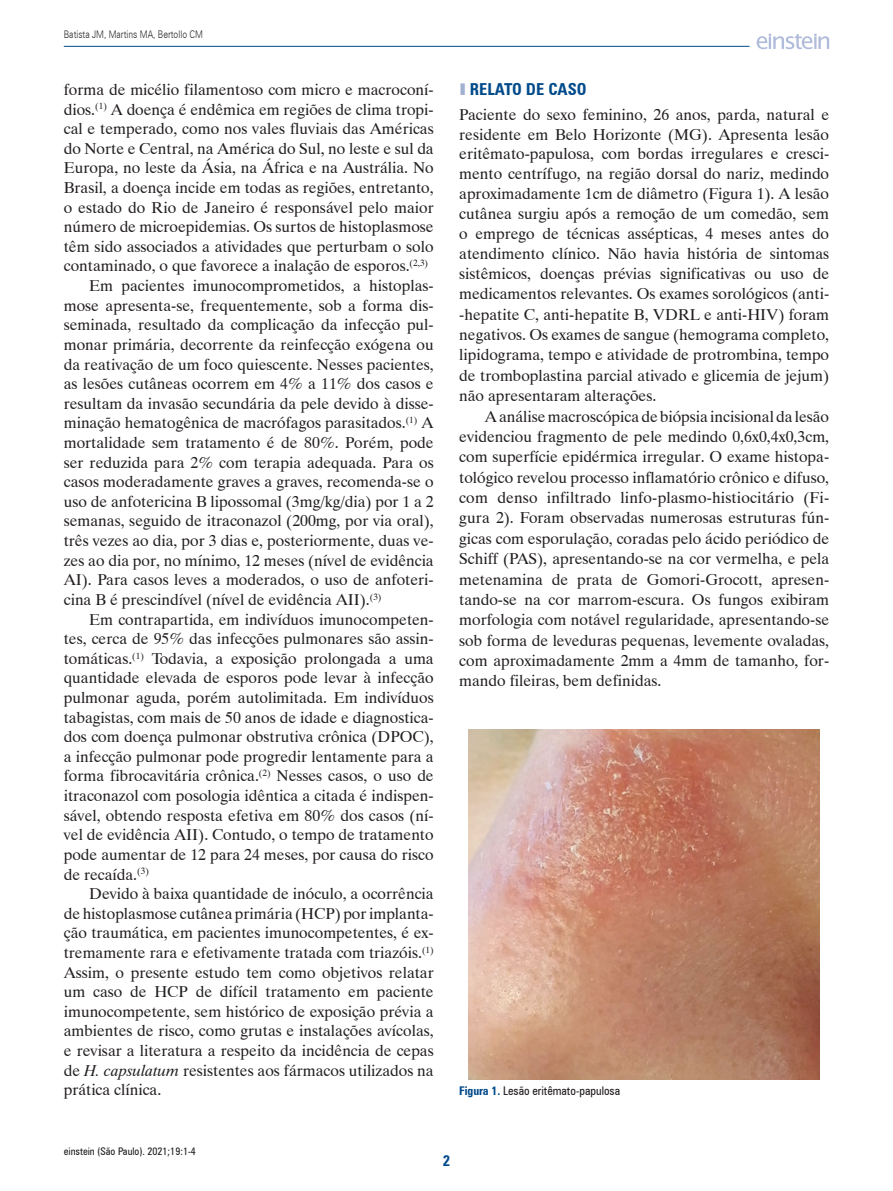
<style>
.page{position:relative;width:893px;height:1191px;background:#fff}
.page>*{position:absolute;margin:0;border:0;box-sizing:border-box;transform-origin:0 0}
.t1{font:700 condensed 16.5px "Zurich BT";color:#004a8b}
.t2{font:15.75px/20.1px "Dutch 801 BT";color:#231f20;text-align:justify}
.t3{font:700 condensed 15px "Zurich BT";color:#004a8b}
.t4{font:condensed 12px "Zurich BT";color:#231f20}
.t5{font:300 10.5px "Zurich BT";color:#231f20;scale:.8 1}
.t6{font:condensed 10.5px "Zurich BT";color:#231f20}
.s1{font-style:italic}
.s2{color:#a2b0d2}
.s3{font-weight:700;color:#004a8b}
</style>
<div class="page">
<svg style="left:757px;top:34px;width:72px;height:15px"></svg>
<hr style="left:64px;top:46px;width:685px;height:1px;background:#004a8b">
<img style="left:468px;top:729px;width:352px;height:350px">
<p class="t5" style="left:64px;top:28px;width:175px">Batista JM, Martins MA, Bertollo CM</p>
<p class="t2" style="left:64px;top:79px;width:371px">forma de micélio filamentoso com micro e macroconí-</p>
<p class="t2" style="left:64px;top:99px;width:371px">dios.<sup>(1)</sup> A doença é endêmica em regiões de clima tropi-</p>
<p class="t2" style="left:64px;top:118px;width:371px">cal e temperado, como nos vales fluviais das Américas</p>
<p class="t2" style="left:64px;top:138px;width:371px">do Norte e Central, na América do Sul, no leste e sul da</p>
<p class="t2" style="left:64px;top:158px;width:371px">Europa, no leste da Ásia, na África e na Austrália. No</p>
<p class="t2" style="left:64px;top:177px;width:371px">Brasil, a doença incide em todas as regiões, entretanto,</p>
<p class="t2" style="left:64px;top:197px;width:371px">o estado do Rio de Janeiro é responsável pelo maior</p>
<p class="t2" style="left:64px;top:217px;width:371px">número de microepidemias. Os surtos de histoplasmose</p>
<p class="t2" style="left:64px;top:236px;width:371px">têm sido associados a atividades que perturbam o solo</p>
<p class="t2" style="left:64px;top:256px;width:366px">contaminado, o que favorece a inalação de esporos.<sup>(2,3)</sup></p>
<p class="t2" style="left:89px;top:275px;width:346px">Em pacientes imunocomprometidos, a histoplas-</p>
<p class="t2" style="left:64px;top:295px;width:371px">mose apresenta-se, frequentemente, sob a forma dis-</p>
<p class="t2" style="left:64px;top:315px;width:371px">seminada, resultado da complicação da infecção pul-</p>
<p class="t2" style="left:64px;top:334px;width:371px">monar primária, decorrente da reinfecção exógena ou</p>
<p class="t2" style="left:64px;top:354px;width:371px">da reativação de um foco quiescente. Nesses pacientes,</p>
<p class="t2" style="left:64px;top:373px;width:371px">as lesões cutâneas ocorrem em 4% a 11% dos casos e</p>
<p class="t2" style="left:64px;top:393px;width:371px">resultam da invasão secundária da pele devido à disse-</p>
<p class="t2" style="left:64px;top:413px;width:371px">minação hematogênica de macrófagos parasitados.<sup>(1)</sup> A</p>
<p class="t2" style="left:64px;top:432px;width:371px">mortalidade sem tratamento é de 80%. Porém, pode</p>
<p class="t2" style="left:64px;top:452px;width:371px">ser reduzida para 2% com terapia adequada. Para os</p>
<p class="t2" style="left:64px;top:471px;width:371px">casos moderadamente graves a graves, recomenda-se o</p>
<p class="t2" style="left:64px;top:491px;width:371px">uso de anfotericina B lipossomal (3mg/kg/dia) por 1 a 2</p>
<p class="t2" style="left:64px;top:511px;width:371px">semanas, seguido de itraconazol (200mg, por via oral),</p>
<p class="t2" style="left:64px;top:530px;width:371px">três vezes ao dia, por 3 dias e, posteriormente, duas ve-</p>
<p class="t2" style="left:64px;top:550px;width:371px">zes ao dia por, no mínimo, 12 meses (nível de evidência</p>
<p class="t2" style="left:64px;top:569px;width:370px">AI). Para casos leves a moderados, o uso de anfoteri-</p>
<p class="t2" style="left:64px;top:589px;width:319px">cina B é prescindível (nível de evidência AII).<sup>(3)</sup></p>
<p class="t2" style="left:89px;top:609px;width:346px">Em contrapartida, em indivíduos imunocompeten-</p>
<p class="t2" style="left:64px;top:628px;width:371px">tes, cerca de 95% das infecções pulmonares são assin-</p>
<p class="t2" style="left:64px;top:648px;width:371px">tomáticas.<sup>(1)</sup> Todavia, a exposição prolongada a uma</p>
<p class="t2" style="left:64px;top:667px;width:371px">quantidade elevada de esporos pode levar à infecção</p>
<p class="t2" style="left:64px;top:687px;width:371px">pulmonar aguda, porém autolimitada. Em indivíduos</p>
<p class="t2" style="left:64px;top:707px;width:371px">tabagistas, com mais de 50 anos de idade e diagnostica-</p>
<p class="t2" style="left:64px;top:726px;width:371px">dos com doença pulmonar obstrutiva crônica (DPOC),</p>
<p class="t2" style="left:64px;top:746px;width:371px">a infecção pulmonar pode progredir lentamente para a</p>
<p class="t2" style="left:64px;top:766px;width:371px">forma fibrocavitária crônica.<sup>(2)</sup> Nesses casos, o uso de</p>
<p class="t2" style="left:64px;top:785px;width:371px">itraconazol com posologia idêntica a citada é indispen-</p>
<p class="t2" style="left:64px;top:805px;width:371px">sável, obtendo resposta efetiva em 80% dos casos (ní-</p>
<p class="t2" style="left:64px;top:824px;width:371px">vel de evidência AII). Contudo, o tempo de tratamento</p>
<p class="t2" style="left:64px;top:844px;width:371px">pode aumentar de 12 para 24 meses, por causa do risco</p>
<p class="t2" style="left:64px;top:864px;width:87px">de recaída.<sup>(3)</sup></p>
<p class="t2" style="left:89px;top:883px;width:346px">Devido à baixa quantidade de inóculo, a ocorrência</p>
<p class="t2" style="left:64px;top:903px;width:371px">de histoplasmose cutânea primária (HCP) por implanta-</p>
<p class="t2" style="left:64px;top:922px;width:371px">ção traumática, em pacientes imunocompetentes, é ex-</p>
<p class="t2" style="left:64px;top:942px;width:371px">tremamente rara e efetivamente tratada com triazóis.<sup>(1)</sup></p>
<p class="t2" style="left:64px;top:962px;width:371px">Assim, o presente estudo tem como objetivos relatar</p>
<p class="t2" style="left:64px;top:981px;width:371px">um caso de HCP de difícil tratamento em paciente</p>
<p class="t2" style="left:64px;top:1001px;width:371px">imunocompetente, sem histórico de exposição prévia a</p>
<p class="t2" style="left:64px;top:1020px;width:371px">ambientes de risco, como grutas e instalações avícolas,</p>
<p class="t2" style="left:64px;top:1040px;width:371px">e revisar a literatura a respeito da incidência de cepas</p>
<p class="t2" style="left:64px;top:1060px;width:371px">de <span class="s1">H. capsulatum</span> resistentes aos fármacos utilizados na</p>
<p class="t2" style="left:64px;top:1079px;width:99px">prática clínica.</p>
<p class="t1" style="left:459px;top:80px;width:129px"><span class="s2">❚</span> RELATO DE CASO</p>
<p class="t2" style="left:459px;top:104px;width:371px">Paciente do sexo feminino, 26 anos, parda, natural e residente em Belo Horizonte (MG). Apresenta lesão eritêmato-papulosa, com bordas irregulares e cresci&shy;mento centrífugo, na região dorsal do nariz, medindo aproximadamente 1cm de diâmetro (Figura 1). A lesão cutânea surgiu após a remoção de um comedão, sem o emprego de técnicas assépticas, 4 meses antes do atendimento clínico. Não havia história de sintomas sistêmicos, doenças prévias significativas ou uso de medicamentos relevantes. Os exames sorológicos (anti--hepatite C, anti-hepatite B, VDRL e anti-HIV) foram negativos. Os exames de sangue (hemograma completo, lipidograma, tempo e atividade de protrombina, tempo de tromboplastina parcial ativado e glicemia de jejum) não apresentaram alterações.</p>
<p class="t2" style="left:459px;top:406px;width:371px;text-indent:26px">A análise macroscópica de biópsia incisional da lesão evidenciou fragmento de pele medindo 0,6x0,4x0,3cm, com superfície epidérmica irregular. O exame histopa&shy;tológico revelou processo inflamatório crônico e difuso, com denso infiltrado linfo-plasmo-histiocitário (Fi&shy;gura 2). Foram observadas numerosas estruturas fún&shy;gicas com esporulação, coradas pelo ácido periódico de Schiff (PAS), apresentando-se na cor vermelha, e pela metenamina de prata de Gomori-Grocott, apresen&shy;tando-se na cor marrom-escura. Os fungos exibiram morfologia com notável regularidade, apresentando-se sob forma de leveduras pequenas, levemente ovaladas, com aproximadamente 2mm a 4mm de tamanho, for&shy;mando fileiras, bem definidas.</p>
<p class="t4" style="left:459px;top:1083px;width:162px"><span class="s3">Figura 1.</span> Lesão eritêmato-papulosa</p>
<p class="t6" style="left:64px;top:1144px;width:134px">einstein (São Paulo). 2021;19:1-4</p>
<p class="t3" style="left:443px;top:1151px;width:9px">2</p>
</div>
